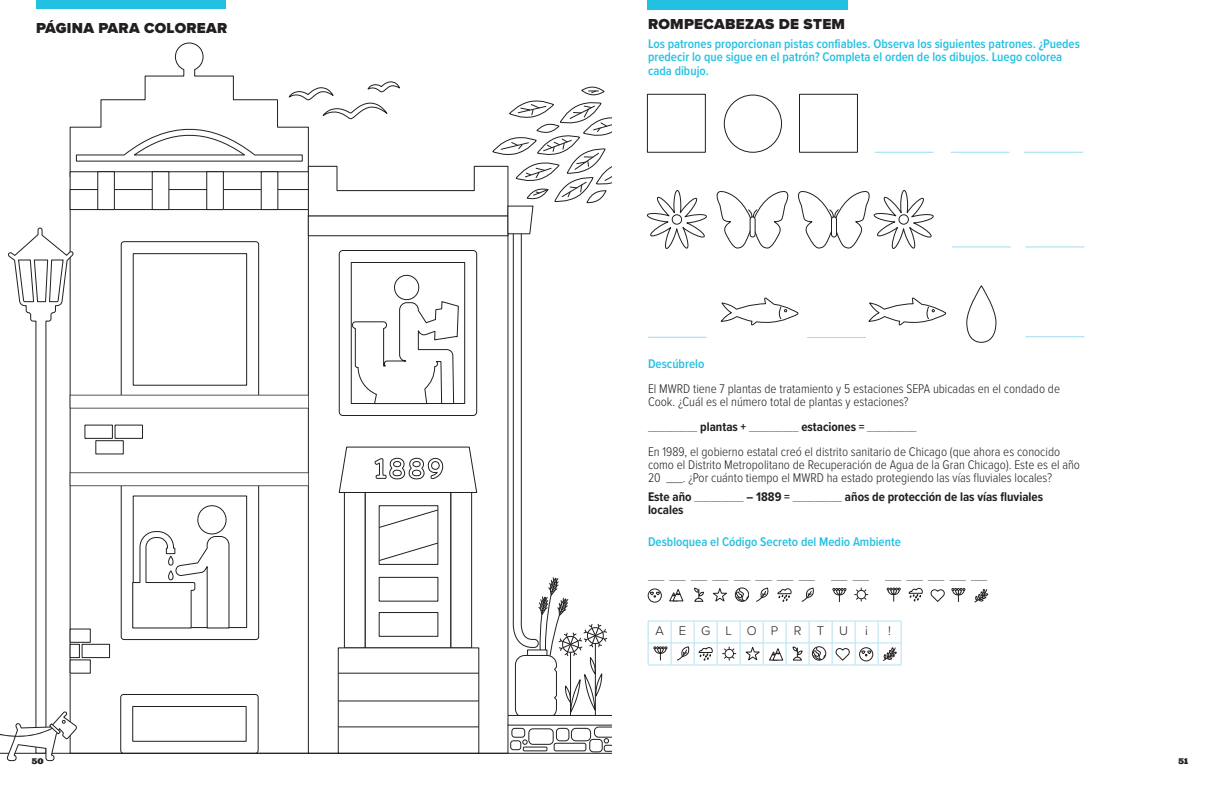
<style>
.page{position:relative;width:1224px;height:792px;background:#fff}
.page>*{position:absolute;margin:0;border:0;box-sizing:border-box;transform-origin:0 0}
.worksheet_heads{font:900 15px "Proxima Nova";letter-spacing:.02em;color:#231f20}
.worksheet_text{font:300 13px/13px "Proxima Nova Cond";color:#231f20}
.worksheet_instructio{font:600 13px/13.5px "Proxima Nova Cond";color:#22c0e1}
.worksheet_text-2{font:100 13px "Proxima Nova Cond";color:#231f20}
.worksheet_text-3{font:700 13px/13px "Proxima Nova Cond";color:#231f20}
.worksheet_text-4{font:600 13px "Proxima Nova Cond";color:#22c0e1}
.worksheet_numbered_t{font:300 13px "Proxima Nova";color:#231f20}
.t1{font:8px "Ultra";color:#231f20}
.s1{font-weight:700}
.s2{font-weight:100}
</style>
<div class="page">
<svg style="left:0;top:42px;width:612px;height:720px"></svg>
<div style="left:36px;top:0;width:190px;height:9px;background:#22c0e1"></div>
<div style="left:647px;top:0;width:200px;height:9px;background:#22c0e1"></div>
<div style="left:647px;top:94px;width:59px;height:59px;border:1px solid #231f20"></div>
<div style="left:799px;top:94px;width:59px;height:59px;border:1px solid #231f20"></div>
<div style="left:724px;top:95px;width:58px;height:58px;border:1px solid #231f20;border-radius:50%"></div>
<hr style="left:875px;top:152px;width:59px;height:1px;background:#9fdcef">
<hr style="left:951px;top:152px;width:59px;height:1px;background:#9fdcef">
<hr style="left:1024px;top:152px;width:59px;height:1px;background:#9fdcef">
<svg style="left:647px;top:190px;width:287px;height:59px"></svg>
<hr style="left:952px;top:247px;width:59px;height:1px;background:#9fdcef">
<hr style="left:1025px;top:247px;width:59px;height:1px;background:#9fdcef">
<svg style="left:648px;top:621px;width:254px;height:45px"></svg>
<svg style="left:833px;top:588px;width:13px;height:14px"></svg>
<svg style="left:952px;top:588px;width:13px;height:14px"></svg>
<svg style="left:974px;top:589px;width:14px;height:13px"></svg>
<svg style="left:712px;top:588px;width:15px;height:14px"></svg>
<svg style="left:670px;top:589px;width:13px;height:12px"></svg>
<svg style="left:909px;top:588px;width:14px;height:13px"></svg>
<svg style="left:887px;top:588px;width:13px;height:13px"></svg>
<svg style="left:756px;top:588px;width:13px;height:14px"></svg>
<svg style="left:930px;top:589px;width:15px;height:13px"></svg>
<svg style="left:778px;top:588px;width:14px;height:14px"></svg>
<svg style="left:801px;top:588px;width:13px;height:14px"></svg>
<svg style="left:694px;top:588px;width:10px;height:14px"></svg>
<svg style="left:648px;top:589px;width:13px;height:13px"></svg>
<div style="left:648px;top:589px;width:14px;height:13px;border:1px solid #231f20;border-radius:50%"></div>
<svg style="left:650px;top:592px;width:10px;height:6px"></svg>
<div style="left:735px;top:588px;width:14px;height:14px;border:1px solid #231f20;border-radius:50%"></div>
<svg style="left:736px;top:588px;width:13px;height:14px"></svg>
<svg style="left:855px;top:588px;width:13px;height:13px"></svg>
<svg style="left:721px;top:297px;width:77px;height:28px"></svg>
<svg style="left:868px;top:297px;width:78px;height:28px"></svg>
<svg style="left:966px;top:286px;width:30px;height:57px"></svg>
<hr style="left:1025px;top:336px;width:59px;height:1px;background:#9fdcef">
<hr style="left:807px;top:337px;width:59px;height:1px;background:#9fdcef">
<hr style="left:648px;top:337px;width:59px;height:1px;background:#9fdcef">
<p class="worksheet_heads" style="left:36px;top:17px;width:193px">PÁGINA PARA COLOREAR</p>
<p class="worksheet_heads" style="left:648px;top:13px;width:199px">ROMPECABEZAS DE STEM</p>
<p class="worksheet_instructio" style="left:648px;top:36px;width:434px">Los patrones proporcionan pistas confiables. Observa los siguientes patrones. ¿Puedes predecir lo que sigue en el patrón? Completa el orden de los dibujos. Luego colorea cada dibujo.</p>
<p class="worksheet_instructio" style="left:648px;top:356px;width:58px">Descúbrelo</p>
<p class="worksheet_text" style="left:648px;top:381px;width:414px">El MWRD tiene 7 plantas de tratamiento y 5 estaciones SEPA ubicadas en el condado de<br>Cook. ¿Cuál es el número total de plantas y estaciones?</p>
<p class="worksheet_text-2" style="left:648px;top:417px;width:270px">_________ <span class="s1">plantas +</span> _________ <span class="s1">estaciones =</span> _________</p>
<p class="worksheet_text" style="left:648px;top:444px;width:434px">En 1989, el gobierno estatal creó el distrito sanitario de Chicago (que ahora es conocido como el Distrito Metropolitano de Recuperación de Agua de la Gran Chicago). Este es el año<br>20 ___. ¿Por cuánto tiempo el MWRD ha estado protegiendo las vías fluviales locales?</p>
<p class="worksheet_text-3" style="left:648px;top:490px;width:397px">Este año <span class="s2">_________</span> – 1889 = <span class="s2">_________</span> años de protección de las vías fluviales locales</p>
<p class="worksheet_text-4" style="left:648px;top:532px;width:254px">Desbloquea el Código Secreto del Medio Ambiente</p>
<p class="worksheet_text-2" style="left:648px;top:566px;width:168px">___ ___ ___ ___ ___ ___ ___ ___</p>
<p class="worksheet_text-2" style="left:831px;top:566px;width:158px">___ ___ ___ ___ ___ ___ ___</p>
<p class="worksheet_numbered_t" style="left:655px;top:621px;width:10px">A</p>
<p class="worksheet_numbered_t" style="left:679px;top:621px;width:9px">E</p>
<p class="worksheet_numbered_t" style="left:701px;top:621px;width:11px">G</p>
<p class="worksheet_numbered_t" style="left:725px;top:621px;width:8px">L</p>
<p class="worksheet_numbered_t" style="left:747px;top:621px;width:11px">O</p>
<p class="worksheet_numbered_t" style="left:771px;top:621px;width:9px">P</p>
<p class="worksheet_numbered_t" style="left:794px;top:621px;width:9px">R</p>
<p class="worksheet_numbered_t" style="left:817px;top:621px;width:9px">T</p>
<p class="worksheet_numbered_t" style="left:839px;top:621px;width:10px">U</p>
<p class="worksheet_numbered_t" style="left:865px;top:621px;width:4px">¡</p>
<p class="worksheet_numbered_t" style="left:888px;top:621px;width:4px">!</p>
<p class="t1" style="left:32px;top:756px;width:13px">50</p>
<p class="t1" style="left:1178px;top:756px;width:11px">51</p>
</div>
